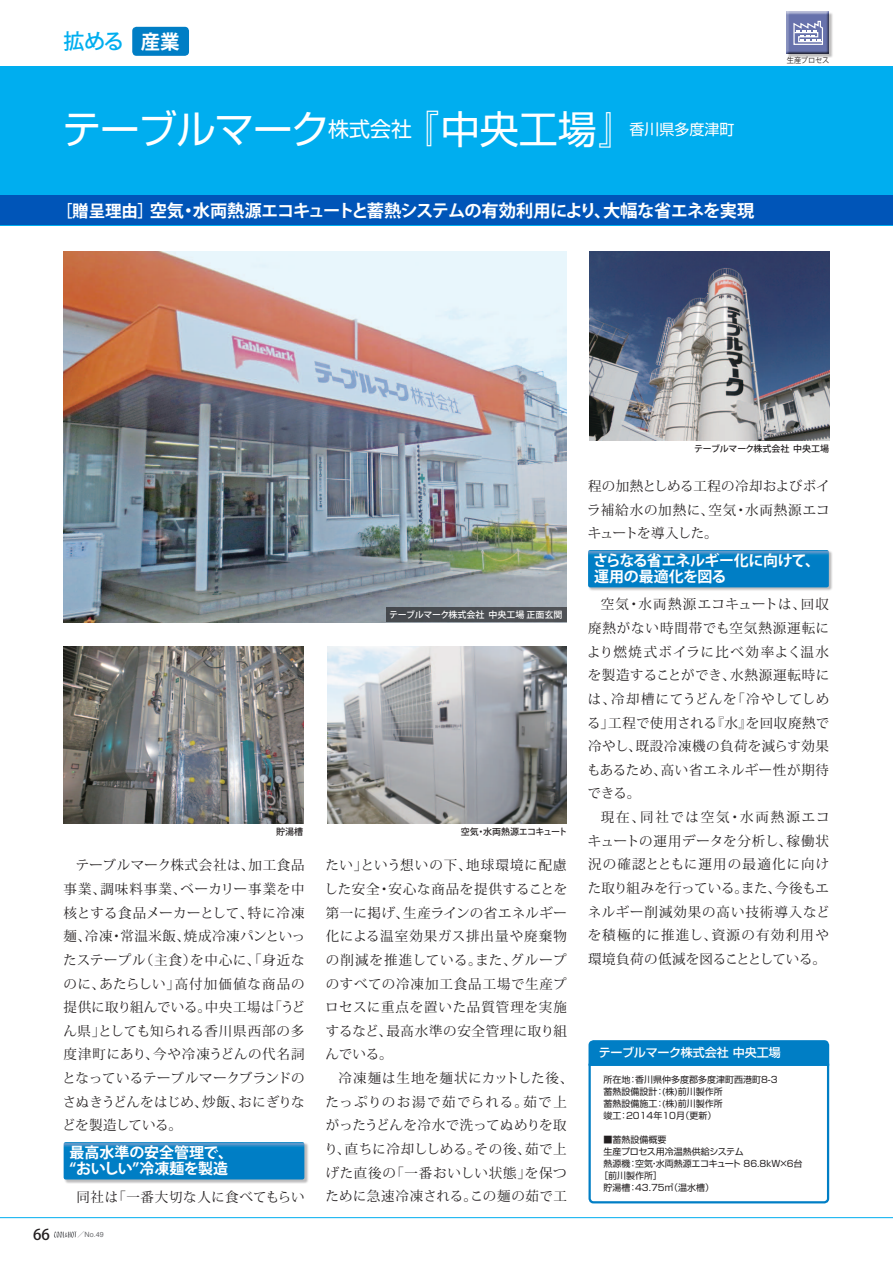
<style>
.page{position:relative;width:893px;height:1263px;background:#fff}
.page>*{position:absolute;margin:0;border:0;box-sizing:border-box;transform-origin:0 0}
.t1{font:39px "Shin Go Pro";letter-spacing:-.01em;color:#fff}
.t2{font:500 21px "Koz Go Pro";color:#00aeef}
.t3{font:700 17.25px "Koz Go Pro";letter-spacing:-.04em;color:#fff}
.t4{font:700 15px/16.5px "Koz Go Pro";letter-spacing:-.02em;color:#fff}
.t5{font:700 15px/16.5px "Koz Go Pro";color:#fff}
.t6{font:15px "Shin Go Pro";color:#fff}
.t7{font:500 15px "Koz Go Pro";color:#231f20}
.t8{font:13.5px/23.7px "Koz Min Pro";letter-spacing:.035em;color:#231f20;text-align:justify}
.t9{font:500 12px "Shin Go Pro";letter-spacing:-.01em;color:#fff}
.t10{font:9px/12px "Shin Go Pro";color:#231f20}
.t11{font:500 9px "Koz Go Pro";color:#fff}
.t12{font:500 9px "Koz Go Pro";letter-spacing:-.02em;color:#231f20}
.t13{font:9px "Shin Go Pro";letter-spacing:-.03em;color:#231f20}
.t14{font:500 9px "Koz Go Pro";letter-spacing:-.05em;color:#231f20}
.t15{font:7.5px "Koz Go Pro";letter-spacing:-.03em;color:#231f20}
.t16{font:7.2px "Helvetica";color:#6c6d70}
.s1{font-weight:700;font-size:19.5px;color:#fff}
.s2{font-size:16.5px}
.s3{font-family:"Koz Min Pro"}
</style>
<div class="page">
<div style="left:0;top:66px;width:893px;height:159px;background:#00aeef"></div>
<div style="left:0;top:195px;width:893px;height:30px;background:#0055b8"></div>
<img style="left:64px;top:646px;width:239px;height:177px">
<img style="left:327px;top:646px;width:240px;height:177px">
<img style="left:590px;top:252px;width:239px;height:188px">
<img style="left:64px;top:252px;width:503px;height:370px">
<div style="left:132px;top:27px;width:57px;height:29px;background:#007ec5;border-radius:4px"></div>
<div style="left:64px;top:1142px;width:244px;height:42px;background:#231f20;opacity:.3"></div>
<svg style="left:64px;top:1142px;width:240px;height:37px;background:#0780c5"></svg>
<div style="left:588px;top:550px;width:245px;height:42px;background:#231f20;opacity:.3"></div>
<svg style="left:588px;top:550px;width:241px;height:37px;background:#0780c5"></svg>
<div style="left:787px;top:12px;width:46px;height:46px;background:#231f20;opacity:.3"></div>
<div style="left:785px;top:11px;width:45px;height:44px;background:#231f20;opacity:.75"></div>
<svg style="left:588px;top:1040px;width:242px;height:164px"></svg>
<div style="left:386px;top:607px;width:181px;height:15px;background:#4b4e52"></div>
<svg style="left:54px;top:1231px;width:23px;height:7px"></svg>
<hr style="left:0;top:1217px;width:893px;height:1px;background:#00aeef">
<h2 class="t2" style="left:64px;top:28px;width:118px">拡める <span class="s1">産業</span></h2>
<h1 class="t1" style="left:63px;top:97px;width:576px">テーブルマーク<sup>株式会社</sup> 『中央工場』</h1>
<p class="t6" style="left:629px;top:117px;width:106px">香川県多度津町</p>
<p class="t3" style="left:56px;top:200px;width:700px"><span class="s2">［贈呈理由］</span>空気・水両熱源エコキュートと蓄熱システムの有効利用により、大幅な省エネを実現</p>
<p class="t15" style="left:787px;top:55px;width:44px">生産プロセス</p>
<p class="t11" style="left:389px;top:609px;width:175px">テーブルマーク株式会社 中央工場 正面玄関</p>
<p class="t12" style="left:276px;top:826px;width:28px">貯湯槽</p>
<p class="t14" style="left:461px;top:826px;width:108px">空気・水両熱源エコキュート</p>
<p class="t8" style="left:62px;top:853px;width:245px;text-indent:14px">テーブルマーク株式会社は、加工食品事業、調味料事業、ベーカリー事業を中核とする食品メーカーとして、特に冷凍麺、冷凍・常温米飯、焼成冷凍パンといったステープル（主食）を中心に、「身近なのに、あたらしい」高付加価値な商品の提供に取り組んでいる。中央工場は「うどん県」としても知られる香川県西部の多度津町にあり、今や冷凍うどんの代名詞となっているテーブルマークブランドのさぬきうどんをはじめ、炒飯、おにぎりなどを製造している。</p>
<p class="t5" style="left:70px;top:1145px;width:165px">最高水準の安全管理で、“おいしい”冷凍麺を製造</p>
<p class="t8" style="left:76px;top:1184px;width:230px">同社は「一番大切な人に食べてもらい</p>
<p class="t7" style="left:33px;top:1225px;width:18px">66</p>
<p class="t16" style="left:77px;top:1229px;width:28px"><span class="s3">／</span>No.49</p>
<p class="t8" style="left:325px;top:853px;width:244px">たい」という想いの下、地球環境に配慮した安全・安心な商品を提供することを第一に掲げ、生産ラインの省エネルギー化による温室効果ガス排出量や廃棄物の削減を推進している。また、グループのすべての冷凍加工食品工場で生産プロセスに重点を置いた品質管理を実施するなど、最高水準の安全管理に取り組んでいる。</p>
<p class="t8" style="left:324px;top:1066px;width:250px;text-align:left;text-indent:14px">冷凍麺は生地を麺状にカットした後、たっぷりのお湯で茹でられる。茹で上がったうどんを冷水で洗ってぬめりを取り、直ちに冷却ししめる。その後、茹で上げた直後の「一番おいしい状態」を保つために急速冷凍される。この麺の茹で工</p>
<p class="t12" style="left:694px;top:443px;width:136px">テーブルマーク株式会社 中央工場</p>
<p class="t8" style="left:587px;top:474px;width:244px">程の加熱としめる工程の冷却およびボイラ補給水の加熱に、空気・水両熱源エコキュートを導入した。</p>
<p class="t4" style="left:593px;top:553px;width:228px">さらなる省エネルギー化に向けて、運用の最適化を図る</p>
<p class="t8" style="left:587px;top:592px;width:244px;text-indent:14px">空気・水両熱源エコキュートは、回収廃熱がない時間帯でも空気熱源運転により燃焼式ボイラに比べ効率よく温水を製造することができ、水熱源運転時には、冷却槽にてうどんを「冷やしてしめる」工程で使用される『水』を回収廃熱で冷やし、既設冷凍機の負荷を減らす効果もあるため、高い省エネルギー性が期待できる。</p>
<p class="t8" style="left:588px;top:805px;width:243px;text-indent:13px">現在、同社では空気・水両熱源エコキュートの運用データを分析し、稼働状況の確認とともに運用の最適化に向けた取り組みを行っている。また、今後もエネルギー削減効果の高い技術導入などを積極的に推進し、資源の有効利用や環境負荷の低減を図ることとしている。</p>
<p class="t9" style="left:599px;top:1043px;width:183px">テーブルマーク株式会社 中央工場</p>
<p class="t10" style="left:603px;top:1072px;width:176px">所在地：香川県仲多度郡多度津町西港町8-3蓄熱設備設計：(株)前川製作所<br>蓄熱設備施工：(株)前川製作所<br>竣工：2014年10月（更新）</p>
<p class="t10" style="left:603px;top:1132px;width:64px">■蓄熱設備概要</p>
<p class="t13" style="left:603px;top:1144px;width:142px">生産プロセス用冷温熱供給システム</p>
<p class="t10" style="left:603px;top:1156px;width:200px">熱源機：空気・水両熱源エコキュート 86.8kW×6台</p>
<p class="t10" style="left:599px;top:1168px;width:69px">［前川製作所］　</p>
<p class="t10" style="left:603px;top:1180px;width:112px">貯湯槽：43.75㎥（温水槽）</p>
</div>
